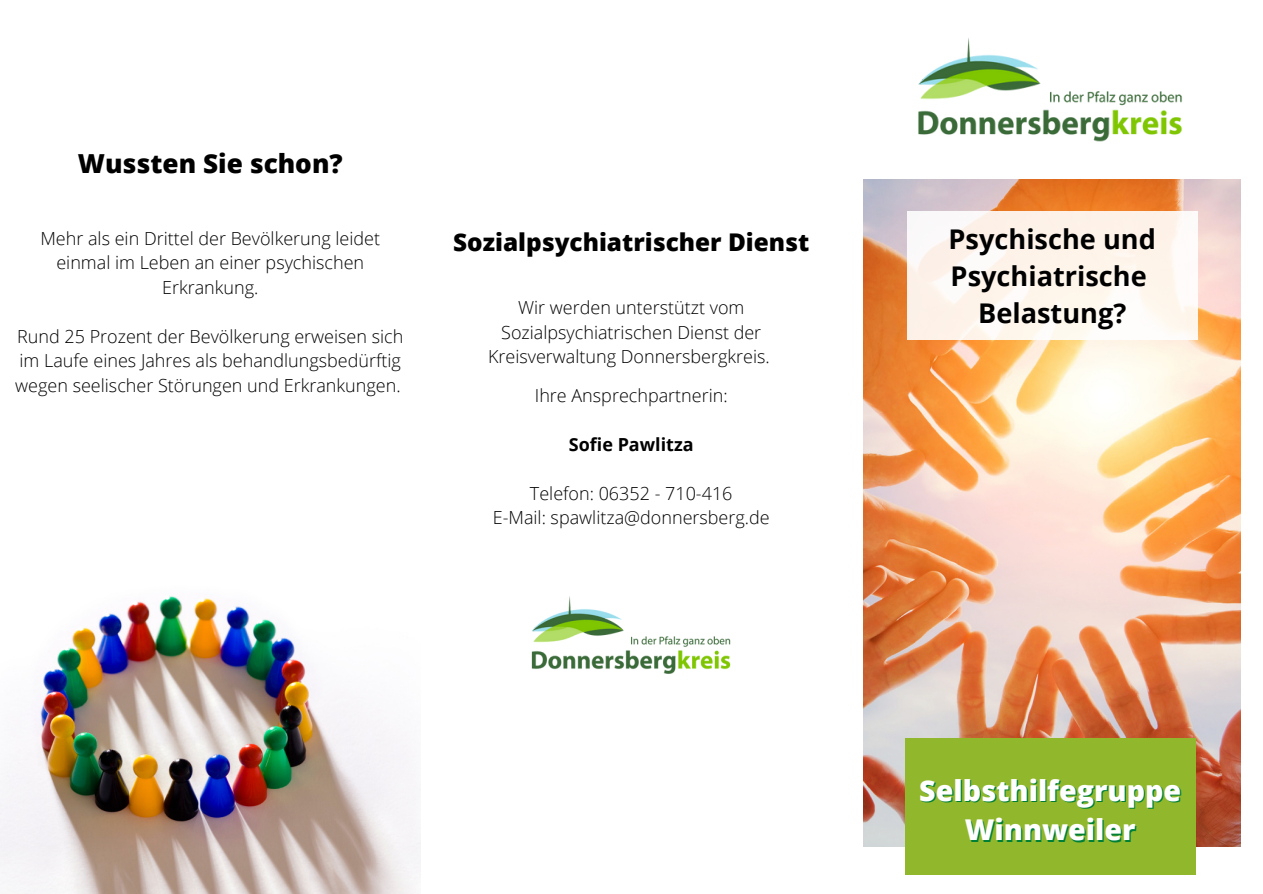
<style>
.page{position:relative;width:1263px;height:894px;background:#fff}
.page>*{position:absolute;margin:0;border:0;box-sizing:border-box;transform-origin:0 0}
.t1{font:800 28.65px/39.9px "Open Sans";color:#fff;text-align:center}
.t2{font:700 27.15px/37px "Open Sans";color:#000;text-align:center}
.t3{font:800 26.25px "Open Sans";color:#000}
.t4{font:800 24.3px "Open Sans";color:#000}
.t5{font:300 18px/24.5px "Open Sans";color:#000;text-align:center}
.t6{font:700 18px "Open Sans";color:#000}
</style>
<div class="page">
<img style="left:918px;top:38px;width:265px;height:104px">
<img style="left:864px;top:179px;width:376px;height:667px">
<div style="left:905px;top:738px;width:290px;height:136px;background:#91b82d"></div>
<img style="left:0;top:596px;width:421px;height:297px">
<div style="left:907px;top:211px;width:290px;height:128px;background:linear-gradient(to right,#fcf4ed,#fff8f0)"></div>
<img style="left:531px;top:596px;width:200px;height:78px">
<h3 class="t3" style="left:78px;top:145px;width:266px">Wussten Sie schon?</h3>
<p class="t5" style="left:40px;top:225px;width:341px">Mehr als ein Drittel der Bevölkerung leidet einmal im Leben an einer psychischen<br>Erkrankung.</p>
<p class="t5" style="left:15px;top:323px;width:390px;text-align:left">Rund 25 Prozent der Bevölkerung erweisen sich im Laufe eines Jahres als behandlungsbedürftig wegen seelischer Störungen und Erkrankungen.</p>
<h3 class="t4" style="left:453px;top:225px;width:358px">Sozialpsychiatrischer Dienst</h3>
<p class="t5" style="left:488px;top:295px;width:283px">Wir werden unterstützt vom<br>Sozialpsychiatrischen Dienst der<br>Kreisverwaltung Donnersbergkreis.</p>
<p class="t5" style="left:535px;top:382px;width:194px">Ihre Ansprechpartnerin:</p>
<p class="t6" style="left:569px;top:431px;width:126px">Sofie Pawlitza</p>
<p class="t5" style="left:493px;top:480px;width:278px">Telefon: 06352 - 710-416<br>E-Mail: spawlitza@donnersberg.de</p>
<h2 class="t2" style="left:949px;top:220px;width:209px">Psychische und<br>Psychiatrische<br>Belastung?</h2>
<h1 class="t1" style="left:919px;top:769px;width:263px">Selbsthilfegruppe<br>Winnweiler</h1>
</div>
